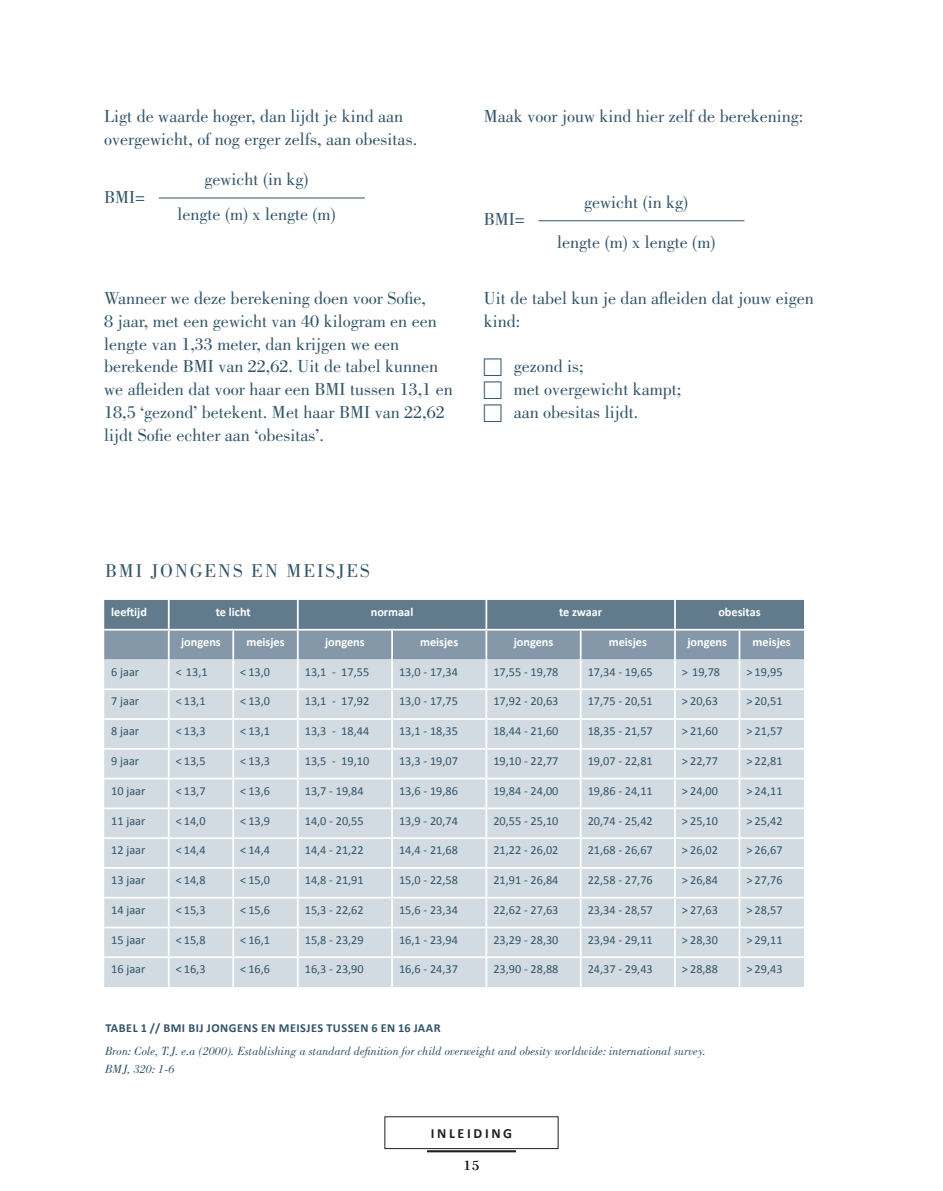
<style>
.page{position:relative;width:943px;height:1191px;background:#fff}
.page>*{position:absolute;margin:0;border:0;box-sizing:border-box;transform-origin:0 0}
.inleiding{font:19.25px "Bodoni";letter-spacing:.1em;color:#315468}
.inleiding-2{font:18.03px/22.8px "Bodoni";color:#315468}
.inleiding_insprong{font:18.03px/22.8px "Bodoni";color:#315468}
.t1{font:700 14px "Calibri";letter-spacing:.19em;color:#231f20}
.titel_gerecht{font:14px "Bodoni";color:#231f20}
.t2{font:12.25px "Calibri";color:#315468}
.Legende{font:italic 12.25px/17.5px "Bodoni";color:#315468}
.t3{font:700 12.25px "Calibri";color:#fff}
.Legende-2{font:700 12.25px "Calibri";letter-spacing:.04em;color:#315468}
.s1{font-family:"European Pi One"}
</style>
<div class="page">
<hr style="left:159px;top:198px;width:206px;height:1px;background:#315468">
<hr style="left:538px;top:220px;width:206px;height:1px;background:#315468">
<svg style="left:104px;top:600px;width:700px;height:387px;background:#c7d1d9"></svg>
<hr style="left:674px;top:630px;width:2px;height:29px;background:#fff">
<hr style="left:738px;top:630px;width:2px;height:29px;background:#fff">
<hr style="left:168px;top:600px;width:2px;height:29px;background:#fff">
<hr style="left:297px;top:600px;width:2px;height:29px;background:#fff">
<hr style="left:485px;top:600px;width:2px;height:29px;background:#fff">
<hr style="left:674px;top:600px;width:2px;height:29px;background:#fff">
<hr style="left:427px;top:1150px;width:89px;height:2px;background:#231f20">
<p class="inleiding_insprong" style="left:104px;top:105px;width:314px">Ligt de waarde hoger, dan lijdt je kind aan overgewicht, of nog erger zelfs, aan obesitas.</p>
<p class="inleiding-2" style="left:204px;top:168px;width:106px">gewicht (in kg)</p>
<p class="inleiding-2" style="left:104px;top:185px;width:42px">BMI=</p>
<p class="inleiding-2" style="left:177px;top:203px;width:160px">lengte (m) x lengte (m)</p>
<p class="inleiding-2" style="left:104px;top:287px;width:350px">Wanneer we deze berekening doen voor Sofie,<br>8 jaar, met een gewicht van 40 kilogram en een lengte van 1,33 meter, dan krijgen we een berekende BMI van 22,62. Uit de tabel kunnen we afleiden dat voor haar een BMI tussen 13,1 en 18,5 ‘gezond’ betekent. Met haar BMI van 22,62 lijdt Sofie echter aan ‘obesitas’.</p>
<p class="inleiding-2" style="left:484px;top:105px;width:321px">Maak voor jouw kind hier zelf de berekening:</p>
<p class="inleiding-2" style="left:484px;top:208px;width:42px">BMI=</p>
<p class="inleiding-2" style="left:584px;top:190px;width:106px">gewicht (in kg)</p>
<p class="inleiding-2" style="left:557px;top:231px;width:160px">lengte (m) x lengte (m)</p>
<p class="inleiding-2" style="left:484px;top:287px;width:331px">Uit de tabel kun je dan afleiden dat jouw eigen kind:</p>
<p class="inleiding-2" style="left:484px;top:355px;width:101px"><span class="s1">E</span> gezond is;</p>
<p class="inleiding-2" style="left:484px;top:378px;width:199px"><span class="s1">E</span> met overgewicht kampt;</p>
<p class="inleiding-2" style="left:484px;top:400px;width:156px"><span class="s1">E</span> aan obesitas lijdt.</p>
<p class="inleiding" style="left:105px;top:560px;width:266px">BMI JONGENS EN MEISJES</p>
<p class="t3" style="left:111px;top:604px;width:37px">leeftijd</p>
<p class="t3" style="left:216px;top:604px;width:36px">te licht</p>
<p class="t3" style="left:371px;top:604px;width:44px">normaal</p>
<p class="t3" style="left:559px;top:604px;width:45px">te zwaar</p>
<p class="t3" style="left:718px;top:604px;width:44px">obesitas</p>
<p class="t3" style="left:181px;top:634px;width:41px">jongens</p>
<p class="t3" style="left:246px;top:634px;width:40px">meisjes</p>
<p class="t3" style="left:325px;top:634px;width:41px">jongens</p>
<p class="t3" style="left:420px;top:634px;width:40px">meisjes</p>
<p class="t3" style="left:513px;top:634px;width:41px">jongens</p>
<p class="t3" style="left:608px;top:634px;width:40px">meisjes</p>
<p class="t3" style="left:687px;top:634px;width:41px">jongens</p>
<p class="t3" style="left:752px;top:634px;width:40px">meisjes</p>
<p class="t2" style="left:111px;top:664px;width:29px">6 jaar</p>
<p class="t2" style="left:176px;top:664px;width:33px">&lt; 13,1</p>
<p class="t2" style="left:240px;top:664px;width:31px">&lt; 13,0</p>
<p class="t2" style="left:305px;top:664px;width:66px">13,1 - 17,55</p>
<p class="t2" style="left:399px;top:664px;width:60px">13,0 - 17,34</p>
<p class="t2" style="left:493px;top:664px;width:67px">17,55 - 19,78</p>
<p class="t2" style="left:587px;top:664px;width:67px">17,34 - 19,65</p>
<p class="t2" style="left:682px;top:664px;width:40px">&gt; 19,78</p>
<p class="t2" style="left:746px;top:664px;width:38px">&gt; 19,95</p>
<p class="t2" style="left:111px;top:693px;width:29px">7 jaar</p>
<p class="t2" style="left:176px;top:693px;width:31px">&lt; 13,1</p>
<p class="t2" style="left:240px;top:693px;width:31px">&lt; 13,0</p>
<p class="t2" style="left:305px;top:693px;width:66px">13,1 - 17,92</p>
<p class="t2" style="left:399px;top:693px;width:60px">13,0 - 17,75</p>
<p class="t2" style="left:493px;top:693px;width:67px">17,92 - 20,63</p>
<p class="t2" style="left:587px;top:693px;width:67px">17,75 - 20,51</p>
<p class="t2" style="left:682px;top:693px;width:38px">&gt; 20,63</p>
<p class="t2" style="left:746px;top:693px;width:38px">&gt; 20,51</p>
<p class="t2" style="left:111px;top:723px;width:29px">8 jaar</p>
<p class="t2" style="left:176px;top:723px;width:31px">&lt; 13,3</p>
<p class="t2" style="left:240px;top:723px;width:31px">&lt; 13,1</p>
<p class="t2" style="left:305px;top:723px;width:66px">13,3 - 18,44</p>
<p class="t2" style="left:399px;top:723px;width:60px">13,1 - 18,35</p>
<p class="t2" style="left:493px;top:723px;width:67px">18,44 - 21,60</p>
<p class="t2" style="left:587px;top:723px;width:67px">18,35 - 21,57</p>
<p class="t2" style="left:682px;top:723px;width:38px">&gt; 21,60</p>
<p class="t2" style="left:746px;top:723px;width:38px">&gt; 21,57</p>
<p class="t2" style="left:111px;top:753px;width:29px">9 jaar</p>
<p class="t2" style="left:176px;top:753px;width:31px">&lt; 13,5</p>
<p class="t2" style="left:240px;top:753px;width:31px">&lt; 13,3</p>
<p class="t2" style="left:305px;top:753px;width:66px">13,5 - 19,10</p>
<p class="t2" style="left:399px;top:753px;width:60px">13,3 - 19,07</p>
<p class="t2" style="left:493px;top:753px;width:67px">19,10 - 22,77</p>
<p class="t2" style="left:587px;top:753px;width:67px">19,07 - 22,81</p>
<p class="t2" style="left:682px;top:753px;width:38px">&gt; 22,77</p>
<p class="t2" style="left:746px;top:753px;width:38px">&gt; 22,81</p>
<p class="t2" style="left:111px;top:783px;width:36px">10 jaar</p>
<p class="t2" style="left:176px;top:783px;width:31px">&lt; 13,7</p>
<p class="t2" style="left:240px;top:783px;width:31px">&lt; 13,6</p>
<p class="t2" style="left:305px;top:783px;width:60px">13,7 - 19,84</p>
<p class="t2" style="left:399px;top:783px;width:60px">13,6 - 19,86</p>
<p class="t2" style="left:493px;top:783px;width:67px">19,84 - 24,00</p>
<p class="t2" style="left:587px;top:783px;width:67px">19,86 - 24,11</p>
<p class="t2" style="left:682px;top:783px;width:38px">&gt; 24,00</p>
<p class="t2" style="left:746px;top:783px;width:38px">&gt; 24,11</p>
<p class="t2" style="left:111px;top:812px;width:36px">11 jaar</p>
<p class="t2" style="left:176px;top:812px;width:31px">&lt; 14,0</p>
<p class="t2" style="left:240px;top:812px;width:31px">&lt; 13,9</p>
<p class="t2" style="left:305px;top:812px;width:60px">14,0 - 20,55</p>
<p class="t2" style="left:399px;top:812px;width:60px">13,9 - 20,74</p>
<p class="t2" style="left:493px;top:812px;width:67px">20,55 - 25,10</p>
<p class="t2" style="left:587px;top:812px;width:67px">20,74 - 25,42</p>
<p class="t2" style="left:682px;top:812px;width:38px">&gt; 25,10</p>
<p class="t2" style="left:746px;top:812px;width:38px">&gt; 25,42</p>
<p class="t2" style="left:111px;top:842px;width:36px">12 jaar</p>
<p class="t2" style="left:176px;top:842px;width:31px">&lt; 14,4</p>
<p class="t2" style="left:240px;top:842px;width:31px">&lt; 14,4</p>
<p class="t2" style="left:305px;top:842px;width:60px">14,4 - 21,22</p>
<p class="t2" style="left:399px;top:842px;width:60px">14,4 - 21,68</p>
<p class="t2" style="left:493px;top:842px;width:67px">21,22 - 26,02</p>
<p class="t2" style="left:587px;top:842px;width:67px">21,68 - 26,67</p>
<p class="t2" style="left:682px;top:842px;width:38px">&gt; 26,02</p>
<p class="t2" style="left:746px;top:842px;width:38px">&gt; 26,67</p>
<p class="t2" style="left:111px;top:872px;width:36px">13 jaar</p>
<p class="t2" style="left:176px;top:872px;width:31px">&lt; 14,8</p>
<p class="t2" style="left:240px;top:872px;width:31px">&lt; 15,0</p>
<p class="t2" style="left:305px;top:872px;width:60px">14,8 - 21,91</p>
<p class="t2" style="left:399px;top:872px;width:60px">15,0 - 22,58</p>
<p class="t2" style="left:493px;top:872px;width:67px">21,91 - 26,84</p>
<p class="t2" style="left:587px;top:872px;width:67px">22,58 - 27,76</p>
<p class="t2" style="left:682px;top:872px;width:38px">&gt; 26,84</p>
<p class="t2" style="left:746px;top:872px;width:38px">&gt; 27,76</p>
<p class="t2" style="left:111px;top:902px;width:36px">14 jaar</p>
<p class="t2" style="left:176px;top:902px;width:31px">&lt; 15,3</p>
<p class="t2" style="left:240px;top:902px;width:31px">&lt; 15,6</p>
<p class="t2" style="left:305px;top:902px;width:60px">15,3 - 22,62</p>
<p class="t2" style="left:399px;top:902px;width:60px">15,6 - 23,34</p>
<p class="t2" style="left:493px;top:902px;width:67px">22,62 - 27,63</p>
<p class="t2" style="left:587px;top:902px;width:67px">23,34 - 28,57</p>
<p class="t2" style="left:682px;top:902px;width:38px">&gt; 27,63</p>
<p class="t2" style="left:746px;top:902px;width:38px">&gt; 28,57</p>
<p class="t2" style="left:111px;top:931px;width:36px">15 jaar</p>
<p class="t2" style="left:176px;top:931px;width:31px">&lt; 15,8</p>
<p class="t2" style="left:240px;top:931px;width:31px">&lt; 16,1</p>
<p class="t2" style="left:305px;top:931px;width:60px">15,8 - 23,29</p>
<p class="t2" style="left:399px;top:931px;width:60px">16,1 - 23,94</p>
<p class="t2" style="left:493px;top:931px;width:67px">23,29 - 28,30</p>
<p class="t2" style="left:587px;top:931px;width:67px">23,94 - 29,11</p>
<p class="t2" style="left:682px;top:931px;width:38px">&gt; 28,30</p>
<p class="t2" style="left:746px;top:931px;width:38px">&gt; 29,11</p>
<p class="t2" style="left:111px;top:961px;width:36px">16 jaar</p>
<p class="t2" style="left:176px;top:961px;width:31px">&lt; 16,3</p>
<p class="t2" style="left:240px;top:961px;width:31px">&lt; 16,6</p>
<p class="t2" style="left:305px;top:961px;width:60px">16,3 - 23,90</p>
<p class="t2" style="left:399px;top:961px;width:60px">16,6 - 24,37</p>
<p class="t2" style="left:493px;top:961px;width:67px">23,90 - 28,88</p>
<p class="t2" style="left:587px;top:961px;width:67px">24,37 - 29,43</p>
<p class="t2" style="left:682px;top:961px;width:38px">&gt; 28,88</p>
<p class="t2" style="left:746px;top:961px;width:38px">&gt; 29,43</p>
<p class="Legende-2" style="left:105px;top:1020px;width:337px">TABEL 1 // BMI BIJ JONGENS EN MEISJES TUSSEN 6 EN 16 JAAR</p>
<p class="Legende" style="left:105px;top:1042px;width:602px">Bron: Cole, T.J. e.a (2000). Establishing a standard definition for child overweight and obesity worldwide: international survey.<br>BMJ, 320: 1-6</p>
<p class="t1" style="left:431px;top:1124px;width:83px">INLEIDING</p>
<p class="titel_gerecht" style="left:464px;top:1157px;width:17px">15</p>
</div>
